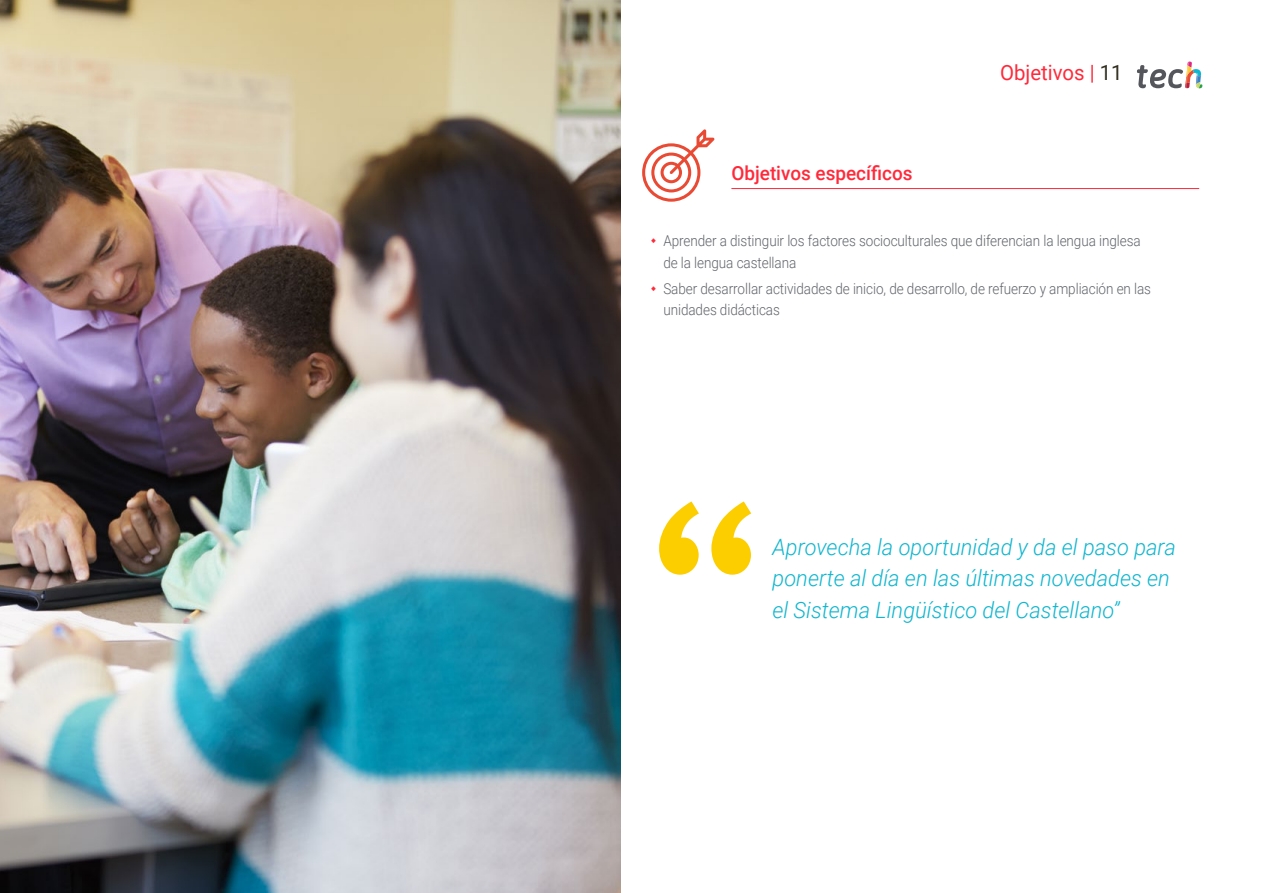
<style>
.page{position:relative;width:1263px;height:893px;background:#fff}
.page>*{position:absolute;margin:0;border:0;box-sizing:border-box;transform-origin:0 0}
.t1{font:italic 300 22.5px/31.5px "Roboto";color:#0fb6cf}
.t2{font:21px "Roboto";color:#ff293a}
.t3{font:500 19.5px "Roboto";color:#ff293a}
.t4{font:300 15px/21.8px "Roboto";letter-spacing:-.005em;color:#61646a;scale:.9 1}
.s1{color:#fc2a3b}
.s2{color:#312e20}
</style>
<div class="page">
<hr style="left:731px;top:188px;width:468px;height:1px;background:#ff293a">
<svg style="left:642px;top:129px;width:72px;height:73px"></svg>
<img style="left:0;top:0;width:621px;height:893px">
<svg style="left:1137px;top:62px;width:65px;height:27px"></svg>
<svg style="left:659px;top:501px;width:92px;height:74px"></svg>
<h3 class="t3" style="left:731px;top:160px;width:183px">Objetivos específicos</h3>
<h2 class="t2" style="left:1000px;top:57px;width:124px">Objetivos <span class="s1">|</span> <span class="s2">11</span></h2>
<p class="t4" style="left:663px;top:229px;width:532px">Aprender a distinguir los factores socioculturales que diferencian la lengua inglesa de la lengua castellana</p>
<p class="t4" style="left:663px;top:277px;width:543px">Saber desarrollar actividades de inicio, de desarrollo, de refuerzo y ampliación en las unidades didácticas</p>
<h1 class="t1" style="left:772px;top:530px;width:405px">Aprovecha la oportunidad y da el paso para ponerte al día en las últimas novedades en el Sistema Lingüístico del Castellano”</h1>
</div>
